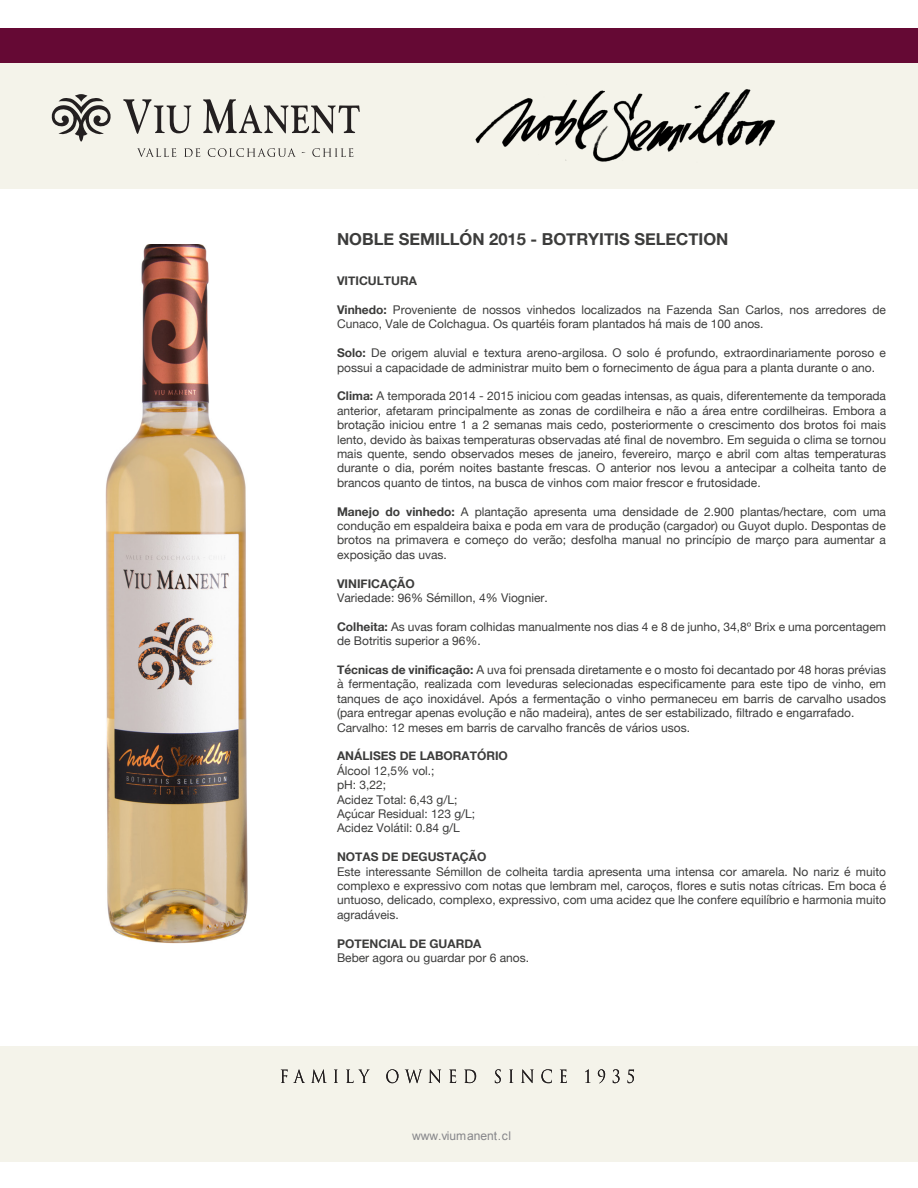
<style>
.page{position:relative;width:918px;height:1188px;background:#fff}
.page>*{position:absolute;margin:0;border:0;box-sizing:border-box;transform-origin:0 0}
.t1{font:700 16.5px "Helvetica Neue";color:#3c3c3b}
.t2{font:12px/14.4px "Helvetica Neue";color:#3c3c3b}
.t3{font:700 12px "Helvetica Neue";color:#3c3c3b}
.t4{font:12px "Arial";color:#86868a}
.s1{font-weight:700}
</style>
<div class="page">
<div style="left:0;top:28px;width:918px;height:36px;background:#650934"></div>
<div style="left:0;top:64px;width:918px;height:125px;background:#f4f3ea"></div>
<div style="left:0;top:1046px;width:918px;height:115px;background:#f4f3ea"></div>
<svg style="left:51px;top:94px;width:60px;height:48px"></svg>
<svg style="left:123px;top:99px;width:68px;height:35px"></svg>
<svg style="left:203px;top:99px;width:157px;height:34px"></svg>
<svg style="left:137px;top:148px;width:39px;height:9px"></svg>
<svg style="left:184px;top:148px;width:16px;height:9px"></svg>
<svg style="left:208px;top:148px;width:88px;height:9px"></svg>
<svg style="left:312px;top:148px;width:41px;height:9px"></svg>
<svg style="left:281px;top:1069px;width:24px;height:14px"></svg>
<svg style="left:311px;top:1069px;width:16px;height:14px"></svg>
<svg style="left:334px;top:1070px;width:4px;height:13px"></svg>
<svg style="left:346px;top:1070px;width:23px;height:13px"></svg>
<svg style="left:386px;top:1069px;width:12px;height:14px"></svg>
<svg style="left:405px;top:1070px;width:17px;height:13px"></svg>
<svg style="left:429px;top:1069px;width:12px;height:14px"></svg>
<svg style="left:449px;top:1069px;width:7px;height:14px"></svg>
<svg style="left:464px;top:1069px;width:12px;height:14px"></svg>
<svg style="left:495px;top:1069px;width:6px;height:14px"></svg>
<svg style="left:509px;top:1070px;width:4px;height:13px"></svg>
<svg style="left:521px;top:1069px;width:13px;height:14px"></svg>
<svg style="left:541px;top:1069px;width:11px;height:14px"></svg>
<svg style="left:560px;top:1069px;width:7px;height:14px"></svg>
<svg style="left:585px;top:1069px;width:5px;height:14px"></svg>
<svg style="left:598px;top:1069px;width:7px;height:14px"></svg>
<svg style="left:613px;top:1069px;width:7px;height:14px"></svg>
<svg style="left:628px;top:1070px;width:6px;height:13px"></svg>
<img style="left:475px;top:89px;width:300px;height:73px">
<img style="left:105px;top:245px;width:143px;height:699px">
<h1 class="t1" style="left:337px;top:226px;width:393px">NOBLE SEMILLÓN 2015 - BOTRYITIS SELECTION</h1>
<p class="t3" style="left:337px;top:272px;width:81px">VITICULTURA</p>
<p class="t2" style="left:337px;top:303px;width:551px"><span class="s1">Vinhedo:</span> Proveniente de nossos vinhedos localizados na Fazenda San Carlos, nos arredores de<br>Cunaco, Vale de Colchagua. Os quartéis foram plantados há mais de 100 anos. </p>
<p class="t2" style="left:337px;top:346px;width:550px"><span class="s1">Solo:</span> De origem aluvial e textura areno-argilosa. O solo é profundo, extraordinariamente poroso e possui a capacidade de administrar muito bem o fornecimento de água para a planta durante o ano.</p>
<p class="t2" style="left:337px;top:390px;width:551px;text-align:justify"><span class="s1">Clima:</span> A temporada 2014 - 2015 iniciou com geadas intensas, as quais, diferentemente da temporada anterior, afetaram principalmente as zonas de cordilheira e não a área entre cordilheiras. Embora a brotação iniciou entre 1 a 2 semanas mais cedo, posteriormente o crescimento dos brotos foi mais lento, devido às baixas temperaturas observadas até final de novembro. Em seguida o clima se tornou mais quente, sendo observados meses de janeiro, fevereiro, março e abril com altas temperaturas durante o dia, porém noites bastante frescas. O anterior nos levou a antecipar a colheita tanto de brancos quanto de tintos, na busca de vinhos com maior frescor e frutosidade.</p>
<p class="t2" style="left:337px;top:505px;width:550px;text-align:justify"><span class="s1">Manejo do vinhedo:</span> A plantação apresenta uma densidade de 2.900 plantas/hectare, com uma condução em espaldeira baixa e poda em vara de produção (cargador) ou Guyot duplo. Despontas de brotos na primavera e começo do verão; desfolha manual no princípio de março para aumentar a exposição das uvas.</p>
<p class="t3" style="left:337px;top:574px;width:79px">VINIFICAÇÃO</p>
<p class="t2" style="left:337px;top:591px;width:212px">Variedade: 96% Sémillon, 4% Viognier. </p>
<p class="t2" style="left:337px;top:620px;width:550px"><span class="s1">Colheita:</span> As uvas foram colhidas manualmente nos dias 4 e 8 de junho, 34,8º Brix e uma porcentagem de Botritis superior a 96%. </p>
<p class="t2" style="left:337px;top:663px;width:550px"><span class="s1">Técnicas de vinificação:</span> A uva foi prensada diretamente e o mosto foi decantado por 48 horas prévias à fermentação, realizada com leveduras selecionadas especificamente para este tipo de vinho, em tanques de aço inoxidável. Após a fermentação o vinho permaneceu em barris de carvalho usados (para entregar apenas evolução e não madeira), antes de ser estabilizado, filtrado e engarrafado.<br>Carvalho: 12 meses em barris de carvalho francês de vários usos.</p>
<p class="t3" style="left:337px;top:747px;width:172px">ANÁLISES DE LABORATÓRIO</p>
<p class="t2" style="left:337px;top:764px;width:140px">Álcool 12,5% vol.;  <br>pH: 3,22 ;<br>Acidez Total: 6,43 g/L;<br>Açúcar Residual: 123 g/L;<br>Acidez Volátil: 0.84 g/L</p>
<p class="t3" style="left:337px;top:848px;width:151px">NOTAS DE DEGUSTAÇÃO</p>
<p class="t2" style="left:337px;top:865px;width:551px;text-align:justify">Este interessante Sémillon de colheita tardia apresenta uma intensa cor amarela. No nariz é muito complexo e expressivo com notas que lembram mel, caroços, flores e sutis notas cítricas. Em boca é untuoso, delicado, complexo, expressivo, com uma acidez que lhe confere equilíbrio e harmonia muito agradáveis.</p>
<p class="t3" style="left:337px;top:934px;width:146px">POTENCIAL DE GUARDA</p>
<p class="t2" style="left:337px;top:951px;width:194px">Beber agora ou guardar por 6 anos.</p>
<p class="t4" style="left:412px;top:1128px;width:101px">www.viumanent.cl</p>
</div>
